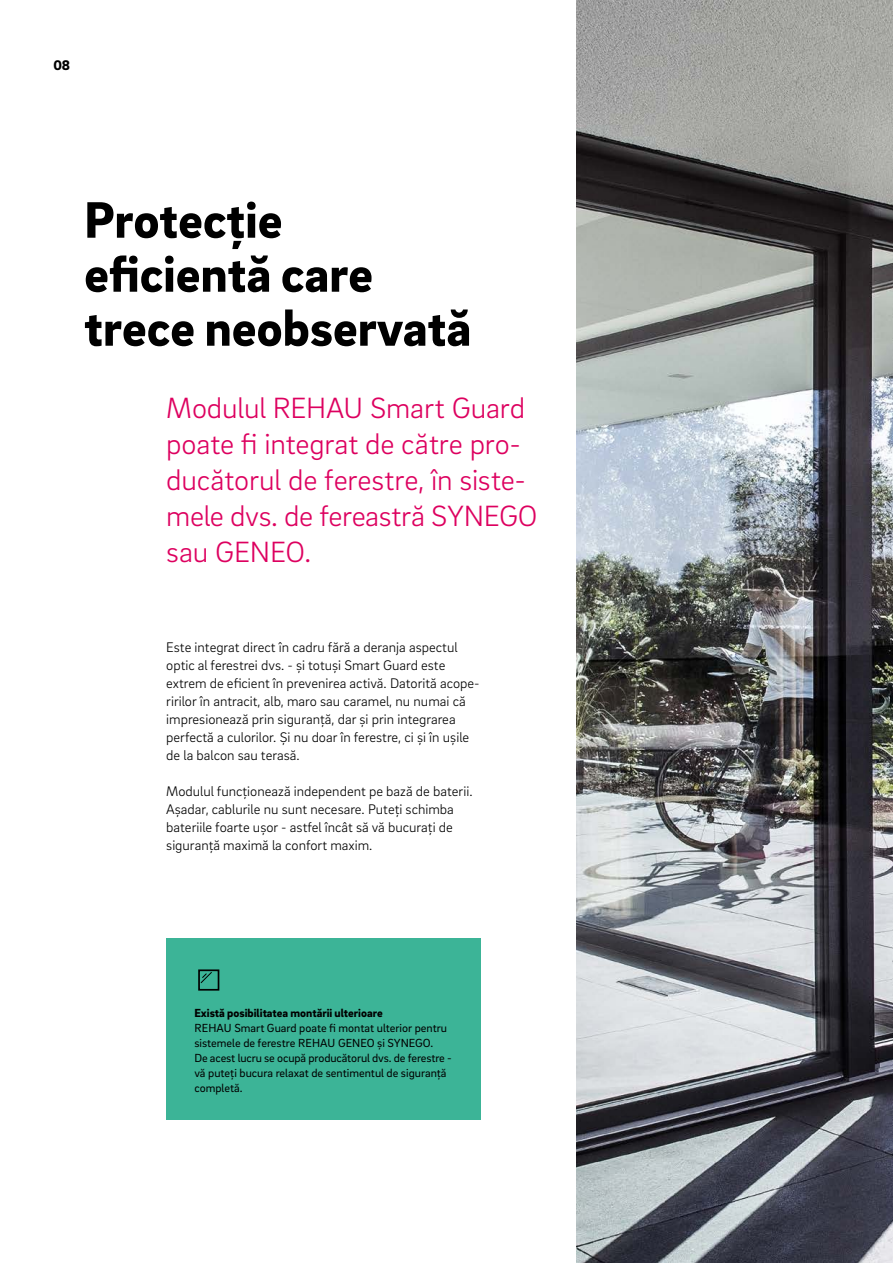
<style>
.page{position:relative;width:893px;height:1263px;background:#fff}
.page>*{position:absolute;margin:0;border:0;box-sizing:border-box;transform-origin:0 0}
._01__Headline_-_35pt{font:900 52.5px/54px "Brix Sans";color:#000}
._11__Highlighter_-_2{font:300 30px/36px "Brix Sans";letter-spacing:-.01em;color:#dd005f}
._16__Body_text_-_9_5{font:300 14.25px/18px "Brix Sans";color:#000}
.MP__Page_numbers_-_9{font:900 14.25px "Brix Sans";color:#000}
.Info_box_body_8pt_12{font:12px/15px "Brix Sans";color:#000}
.Info_box_headline_8p{font:900 12px "Brix Sans";color:#000}
</style>
<div class="page">
<img style="left:577px;top:0;width:316px;height:1263px">
<div style="left:166px;top:938px;width:314px;height:182px;background:#3cb497"></div>
<div style="left:198px;top:969px;width:21px;height:22px;border:2px solid #000"></div>
<svg style="left:200px;top:971px;width:13px;height:13px"></svg>
<p class="MP__Page_numbers_-_9" style="left:53px;top:56px;width:18px">08</p>
<p class="_01__Headline_-_35pt" style="left:84px;top:190px;width:389px">Protecție eficientă care trece neobservată</p>
<p class="_11__Highlighter_-_2" style="left:166px;top:388px;width:373px">Modulul REHAU Smart Guard poate fi integrat de către pro&shy;ducătorul de ferestre, în siste&shy;mele dvs. de fereastră SYNEGO sau GENEO.</p>
<p class="_16__Body_text_-_9_5" style="left:166px;top:637px;width:315px">Este integrat direct în cadru fără a deranja aspectul optic al ferestrei dvs. - și totuși Smart Guard este extrem de eficient în prevenirea activă. Datorită acope&shy;ririlor în antracit, alb, maro sau caramel, nu numai că impresionează prin siguranță, dar și prin integrarea perfectă a culorilor. Și nu doar în ferestre, ci și în ușile de la balcon sau terasă.</p>
<p class="_16__Body_text_-_9_5" style="left:166px;top:781px;width:308px">Modulul funcționează independent pe bază de baterii.<br>Așadar, cablurile nu sunt necesare. Puteți schimba bateriile foarte ușor - astfel încât să vă bucurați de siguranță maximă la confort maxim.</p>
<p class="Info_box_headline_8p" style="left:194px;top:1005px;width:190px">Există posibilitatea montării ulterioare</p>
<p class="Info_box_body_8pt_12" style="left:194px;top:1020px;width:259px">REHAU Smart Guard poate fi montat ulterior pentru sistemele de ferestre REHAU GENEO și SYNEGO.<br>De acest lucru se ocupă producătorul dvs. de ferestre - vă puteți bucura relaxat de sentimentul de siguranță completă.</p>
</div>
